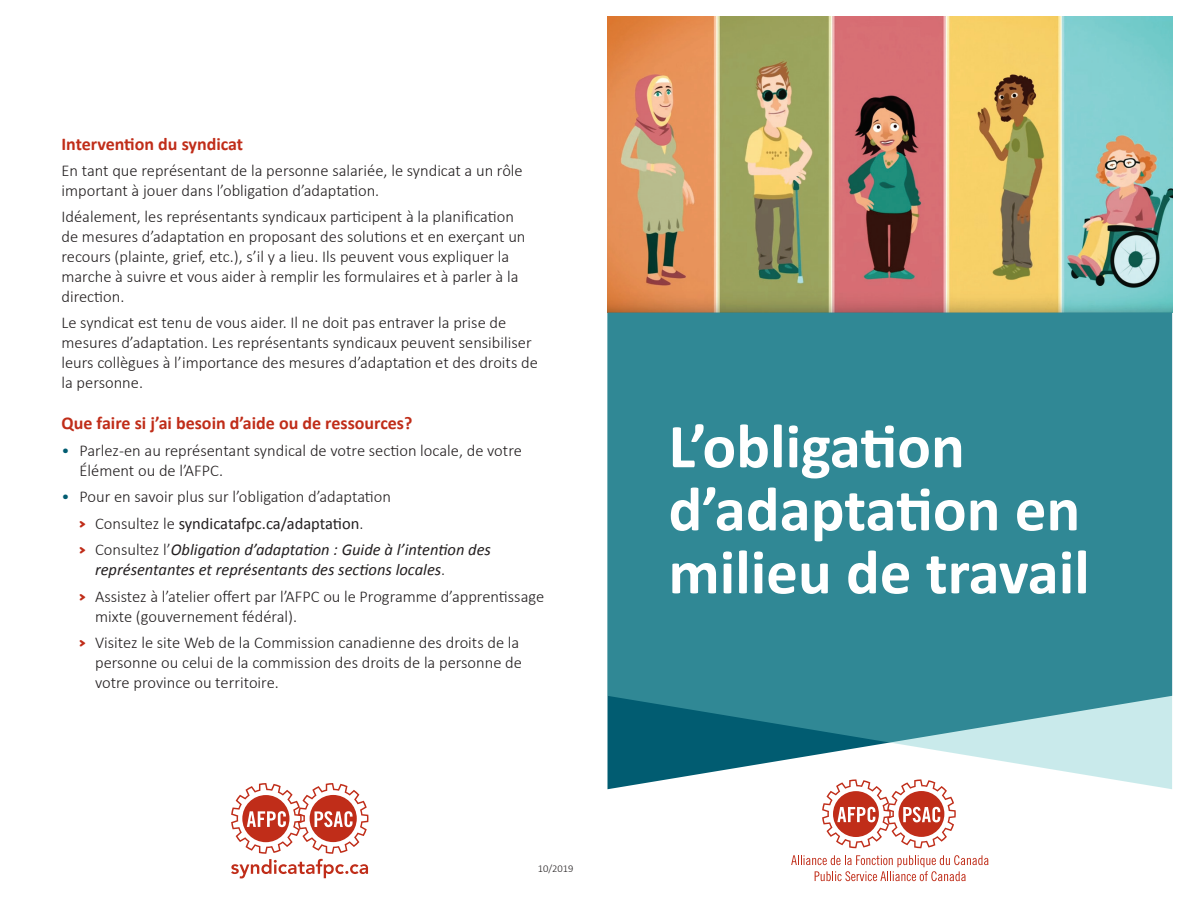
<style>
.page{position:relative;width:1188px;height:918px;background:#fff}
.page>*{position:absolute;margin:0;border:0;box-sizing:border-box;transform-origin:0 0}
.t1{font:700 63px/63px "Calibri";color:#fff}
.t2{font:700 18px "Calibri";color:#c02d19}
.t3{font:300 16.5px/19.8px "Calibri";color:#231f20}
.t4{font:italic 16.5px/19.8px "Calibri";color:#231f20}
.t5{font:16.5px "Calibri";color:#231f20}
.t6{font:300 10.5px "Calibri";color:#231f20}
.s1{color:#015c71}
.s2{font-family:"Classic Comic";font-weight:700;font-size:15px;color:#c02d19}
.s3{font-weight:300}
.s4{font-family:"Classic Comic";font-weight:700;font-style:normal;font-size:15px;color:#c02d19}
.s5{font-weight:300;font-style:normal}
</style>
<div class="page">
<img style="left:608px;top:16px;width:564px;height:297px">
<svg style="left:608px;top:313px;width:564px;height:476px;fill:#308895"></svg>
<svg style="left:231px;top:783px;width:137px;height:95px"></svg>
<svg style="left:791px;top:855px;width:197px;height:26px"></svg>
<svg style="left:822px;top:779px;width:134px;height:69px"></svg>
<p class="t2" style="left:62px;top:132px;width:183px">Intervention du syndicat</p>
<p class="t3" style="left:62px;top:160px;width:463px">En tant que représentant de la personne salariée, le syndicat a un rôle important à jouer dans l’obligation d’adaptation.</p>
<p class="t3" style="left:62px;top:206px;width:466px">Idéalement, les représentants syndicaux participent à la planification de mesures d’adaptation en proposant des solutions et en exerçant un recours (plainte, grief, etc.), s’il y a lieu. Ils peuvent vous expliquer la marche à suivre et vous aider à remplir les formulaires et à parler à la direction.</p>
<p class="t3" style="left:62px;top:312px;width:478px">Le syndicat est tenu de vous aider. Il ne doit pas entraver la prise de mesures d’adaptation. Les représentants syndicaux peuvent sensibiliser leurs collègues à l’importance des mesures d’adaptation et des droits de la personne.</p>
<p class="t2" style="left:62px;top:412px;width:352px">Que faire si j’ai besoin d’aide ou de ressources?</p>
<p class="t3" style="left:80px;top:440px;width:444px;text-indent:-18px"><span class="s1">•</span> Parlez-en au représentant syndical de votre section locale, de votre<br>Élément ou de l’AFPC.</p>
<p class="t3" style="left:62px;top:486px;width:331px"><span class="s1">•</span> Pour en savoir plus sur l’obligation d’adaptation</p>
<p class="t5" style="left:80px;top:513px;width:286px"><span class="s2">›</span> <span class="s3">Consultez le</span> syndicatafpc.ca/adaptation<span class="s3">.</span></p>
<p class="t4" style="left:95px;top:539px;width:397px;text-indent:-16px"><span class="s4">›</span> <span class="s5">Consultez l’</span>Obligation d’adaptation : Guide à l’intention des représentantes et représentants des sections locales<span class="s5">.</span></p>
<p class="t3" style="left:95px;top:586px;width:451px;text-indent:-16px"><span class="s2">›</span> Assistez à l’atelier offert par l’AFPC ou le Programme d’apprentissage mixte (gouvernement fédéral).</p>
<p class="t3" style="left:95px;top:632px;width:428px;text-indent:-16px"><span class="s2">›</span> Visitez le site Web de la Commission canadienne des droits de la personne ou celui de la commission des droits de la personne de votre province ou territoire.</p>
<p class="t6" style="left:538px;top:862px;width:37px">10/2019</p>
<p class="t1" style="left:669px;top:415px;width:423px">L’obligation d’adaptation en milieu de travail</p>
</div>
